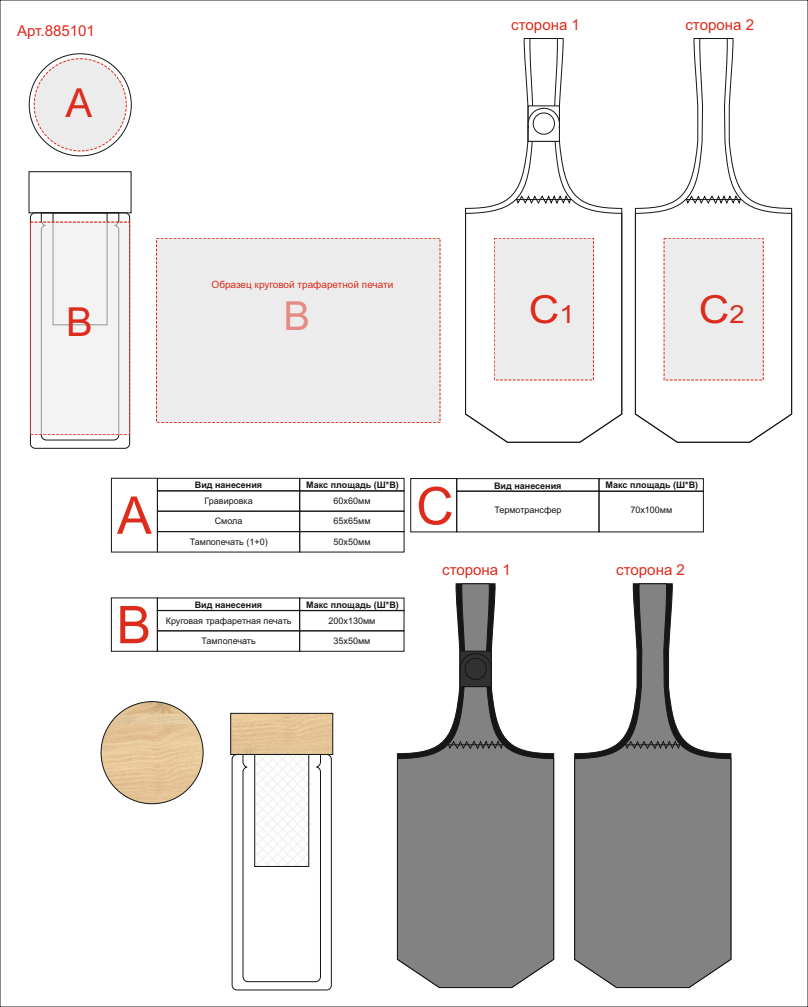
<style>
.page{position:relative;width:808px;height:1007px;background:#fff}
.page>*{position:absolute;margin:0;border:0;box-sizing:border-box;transform-origin:0 0}
.t1{font:52px/109.3px "Arial";color:#dd2b1c}
.t2{font:40px "Arial";color:#dd2b1c}
.t3{font:40px "Arial";color:rgb(221 43 28/.5)}
.t4{font:38.7px "Arial";color:#dd2b1c;scale:1.1 1}
.t5{font:15.1px "Arial";color:#dd2b1c}
.t6{font:10px "Arial";color:#dd2b1c}
.t7{font:9px "Arial";color:#151616}
.t8{font:700 9px "Arial";color:#151616}
.s1{font-size:25px}
</style>
<div class="page">
<div style="left:29px;top:171px;width:102px;height:42px;border:1px solid #151616"></div>
<svg style="left:230px;top:713px;width:103px;height:268px"></svg>
<svg style="left:30px;top:212px;width:100px;height:228px"></svg>
<div style="left:30px;top:222px;width:100px;height:213px;border:1px dashed #dd2b1c"></div>
<div style="left:156px;top:238px;width:284px;height:184px;background:#ececec"></div>
<svg style="left:101px;top:701px;width:102px;height:102px;background:#e0c195"></svg>
<div style="left:34px;top:59px;width:92px;height:92px;background:#ececec;border:1px dashed #dd2b1c;border-radius:50%"></div>
<div style="left:157px;top:478px;width:143px;height:13px;border:1px solid #151616"></div>
<div style="left:456px;top:478px;width:143px;height:13px;border:1px solid #151616"></div>
<div style="left:157px;top:510px;width:143px;height:22px;border:1px solid #151616"></div>
<div style="left:157px;top:490px;width:143px;height:21px;border:1px solid #151616"></div>
<div style="left:157px;top:610px;width:143px;height:21px;border:1px solid #151616"></div>
<div style="left:456px;top:490px;width:143px;height:42px;border:1px solid #151616"></div>
<div style="left:299px;top:478px;width:105px;height:13px;border:1px solid #151616"></div>
<div style="left:599px;top:478px;width:105px;height:13px;border:1px solid #151616"></div>
<div style="left:299px;top:510px;width:105px;height:22px;border:1px solid #151616"></div>
<div style="left:299px;top:490px;width:105px;height:21px;border:1px solid #151616"></div>
<div style="left:299px;top:610px;width:105px;height:21px;border:1px solid #151616"></div>
<div style="left:599px;top:490px;width:105px;height:42px;border:1px solid #151616"></div>
<div style="left:111px;top:478px;width:47px;height:74px;border:1px solid #151616"></div>
<div style="left:111px;top:597px;width:47px;height:54px;border:1px solid #151616"></div>
<div style="left:410px;top:478px;width:47px;height:54px;border:1px solid #151616"></div>
<svg style="left:465px;top:38px;width:157px;height:404px"></svg>
<svg style="left:635px;top:38px;width:157px;height:404px"></svg>
<svg style="left:397px;top:583px;width:157px;height:404px;fill:#818281"></svg>
<svg style="left:574px;top:583px;width:157px;height:404px;fill:#818281"></svg>
<svg style="left:528px;top:106px;width:32px;height:36px"></svg>
<svg style="left:460px;top:650px;width:32px;height:36px"></svg>
<div style="left:494px;top:238px;width:99px;height:142px;background:#ececec"></div>
<div style="left:664px;top:238px;width:99px;height:142px;background:#ececec"></div>
<div style="left:533px;top:113px;width:22px;height:21px;background:#fff;border:1px solid #151616;border-radius:50%"></div>
<div style="left:465px;top:658px;width:21px;height:21px;background:#313130;border:1px solid #151616;border-radius:50%"></div>
<svg style="left:516px;top:195px;width:55px;height:9px"></svg>
<svg style="left:686px;top:195px;width:55px;height:9px"></svg>
<svg style="left:448px;top:740px;width:55px;height:8px"></svg>
<svg style="left:625px;top:740px;width:55px;height:8px"></svg>
<div style="left:157px;top:531px;width:143px;height:21px;border:1px solid #151616"></div>
<div style="left:299px;top:531px;width:105px;height:21px;border:1px solid #151616"></div>
<h3 class="t5" style="left:17px;top:25px;width:79px">Арт.885101</h3>
<h3 class="t5" style="left:511px;top:19px;width:70px">сторона 1</h3>
<p class="t6" style="left:212px;top:281px;width:183px">Образец круговой трафаретной печати</p>
<h3 class="t5" style="left:685px;top:19px;width:70px">сторона 2</h3>
<h2 class="t2" style="left:66px;top:306px;width:28px">В</h2>
<h2 class="t3" style="left:284px;top:301px;width:28px">В</h2>
<h3 class="t4" style="left:529px;top:295px;width:43px">С<span class="s1">1</span></h3>
<h3 class="t4" style="left:699px;top:295px;width:43px">С<span class="s1">2</span></h3>
<p class="t8" style="left:306px;top:481px;width:94px">Макс площадь (Ш*В)</p>
<p class="t8" style="left:494px;top:482px;width:69px">Вид нанесения</p>
<p class="t8" style="left:195px;top:481px;width:69px">Вид нанесения</p>
<h1 class="t1" style="left:116px;top:465px;width:37px">А<br>В</h1>
<h1 class="t1" style="left:416px;top:456px;width:39px">С</h1>
<p class="t7" style="left:334px;top:497px;width:38px">60х60мм</p>
<p class="t7" style="left:205px;top:497px;width:50px">Гравировка</p>
<p class="t7" style="left:494px;top:506px;width:69px">Термотрансфер</p>
<p class="t7" style="left:215px;top:517px;width:29px">Смола</p>
<p class="t7" style="left:334px;top:517px;width:38px">65х65мм</p>
<p class="t7" style="left:190px;top:538px;width:80px">Тампопечать (1+0)</p>
<p class="t7" style="left:334px;top:538px;width:38px">50х50мм</p>
<h3 class="t5" style="left:442px;top:563px;width:70px">сторона 1</h3>
<p class="t8" style="left:306px;top:601px;width:94px">Макс площадь (Ш*В)</p>
<p class="t8" style="left:195px;top:601px;width:69px">Вид нанесения</p>
<p class="t7" style="left:328px;top:617px;width:49px">200х130мм</p>
<p class="t7" style="left:166px;top:617px;width:127px">Круговая трафаретная печать</p>
<p class="t7" style="left:202px;top:637px;width:56px">Тампопечать</p>
<p class="t7" style="left:333px;top:637px;width:38px">35х50мм</p>
<p class="t8" style="left:605px;top:481px;width:94px">Макс площадь (Ш*В)</p>
<p class="t7" style="left:630px;top:506px;width:44px">70х100мм</p>
<h3 class="t5" style="left:616px;top:563px;width:70px">сторона 2</h3>
</div>
